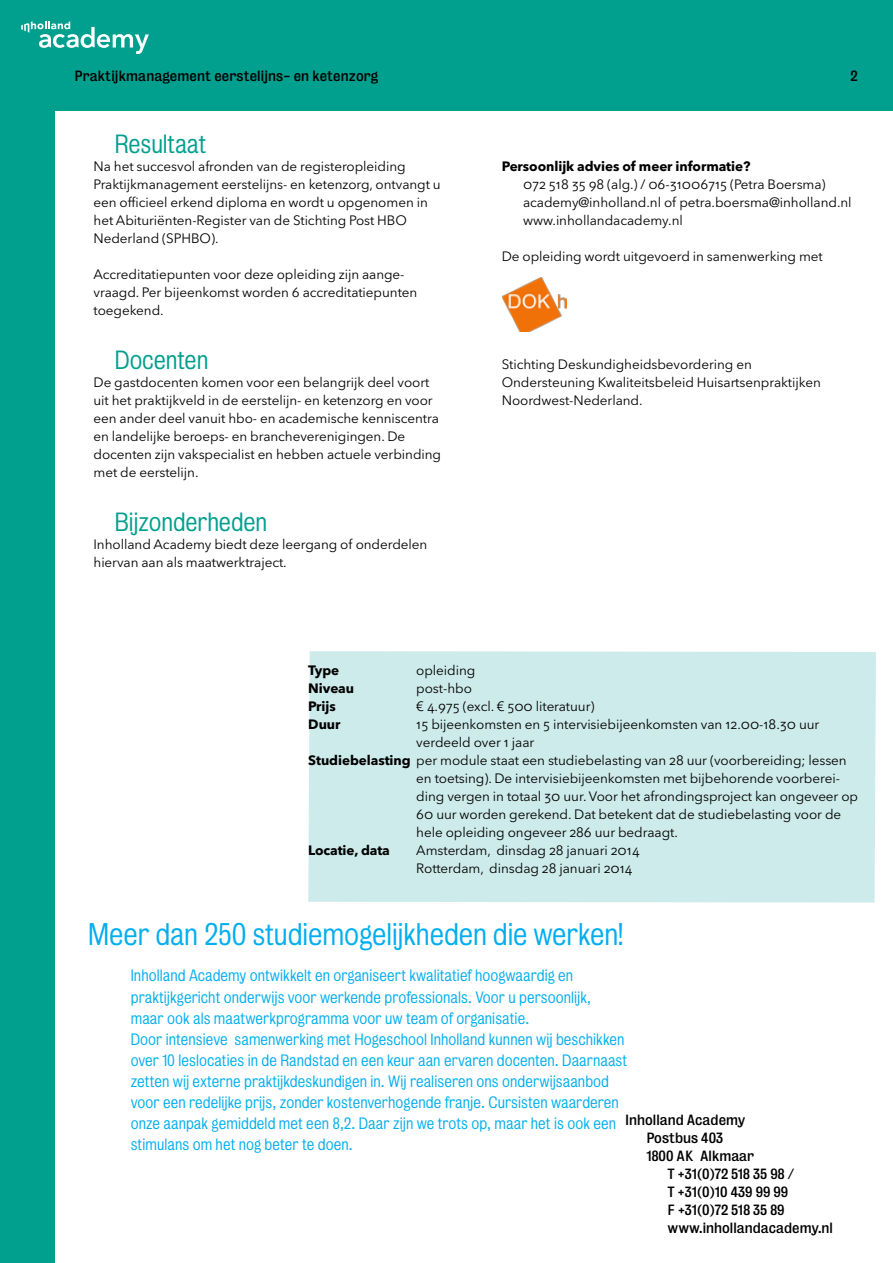
<style>
.page{position:relative;width:893px;height:1263px;background:#009f8e}
.page>*{position:absolute;margin:0;border:0;box-sizing:border-box;transform-origin:0 0}
.t1{font:300 28.5px "Bureau Grot";letter-spacing:-.005em;color:#00aeef}
.t2{font:300 24px "Bureau Grot";letter-spacing:-.005em;color:#009f8e}
.t3{font:300 15px/21px "Bureau Grot";letter-spacing:.005em;color:#00aeef}
.t4{font:13.5px/18px "Avenir Next LT Pro";letter-spacing:-.005em;color:#000}
.t5{font:13.5px "Bureau Grot";color:#000}
.t6{font:700 13.5px "Avenir Next LT Pro";letter-spacing:-.005em;color:#000}
.s1{font-weight:700}
</style>
<div class="page">
<svg style="left:21px;top:21px;width:128px;height:33px"></svg>
<div style="left:56px;top:112px;width:837px;height:1151px;background:#fff"></div>
<div style="left:308px;top:651px;width:568px;height:251px;background:#ceebeb"></div>
<img style="left:502px;top:277px;width:64px;height:54px">
<p class="t5" style="left:74px;top:68px;width:305px">Praktijkmanagement eerstelijns- en ketenzorg</p>
<h2 class="t2" style="left:115px;top:129px;width:93px">Resultaat</h2>
<p class="t4" style="left:94px;top:157px;width:349px">Na het succesvol afronden van de registeropleiding Praktijkmanagement eerstelijns- en ketenzorg, ontvangt u een officieel erkend diploma en wordt u opgenomen in het Abituriënten-Register van de Stichting Post HBO Nederland (SPHBO).</p>
<p class="t4" style="left:94px;top:265px;width:325px">Accreditatiepunten voor deze opleiding zijn aange&shy;vraagd. Per bijeenkomst worden 6 accreditatiepunten toegekend.</p>
<h2 class="t2" style="left:115px;top:345px;width:95px">Docenten</h2>
<p class="t4" style="left:94px;top:373px;width:349px">De gastdocenten komen voor een belangrijk deel voort uit het praktijkveld in de eerstelijn- en ketenzorg en voor een ander deel vanuit hbo- en academische kenniscentra en landelijke beroeps- en brancheverenigingen. De docenten zijn vakspecialist en hebben actuele verbinding met de eerstelijn.</p>
<h2 class="t2" style="left:115px;top:507px;width:154px">Bijzonderheden</h2>
<p class="t4" style="left:94px;top:535px;width:335px">Inholland Academy biedt deze leergang of onderdelen hiervan aan als maatwerktraject.</p>
<p class="t5" style="left:850px;top:68px;width:9px">2</p>
<p class="t6" style="left:502px;top:158px;width:250px">Persoonlijk advies of meer informatie?</p>
<p class="t4" style="left:523px;top:175px;width:330px">072 518 35 98 (alg.) / 06-31006715 (Petra Boersma) academy@inholland.nl of petra.boersma@inholland.nl www.inhollandacademy.nl</p>
<p class="t4" style="left:502px;top:247px;width:323px">De opleiding wordt uitgevoerd in samenwerking met</p>
<p class="t4" style="left:502px;top:355px;width:321px">Stichting Deskundigheidsbevordering en<br>Ondersteuning Kwaliteitsbeleid Huisartsenpraktijken<br>Noordwest-Nederland.</p>
<p class="t6" style="left:308px;top:661px;width:32px">Type</p>
<p class="t4" style="left:416px;top:661px;width:61px">opleiding</p>
<p class="t6" style="left:308px;top:679px;width:47px">Niveau</p>
<p class="t4" style="left:416px;top:679px;width:57px">post-hbo</p>
<p class="t6" style="left:308px;top:697px;width:29px">Prijs</p>
<p class="t4" style="left:416px;top:697px;width:180px">€ 4.975 (excl. € 500 literatuur)</p>
<p class="t6" style="left:308px;top:715px;width:34px">Duur</p>
<p class="t4" style="left:416px;top:715px;width:405px">15 bijeenkomsten en 5 intervisiebijeenkomsten van 12.00-18.30 uur</p>
<p class="t4" style="left:416px;top:733px;width:120px">verdeeld over 1 jaar</p>
<p class="t4" style="left:308px;top:751px;width:540px"><span class="s1">Studiebelasting</span> per module staat een studiebelasting van 28 uur (voorbereiding; lessen</p>
<p class="t4" style="left:416px;top:769px;width:425px">en toetsing). De intervisiebijeenkomsten met bijbehorende voorberei-</p>
<p class="t4" style="left:416px;top:787px;width:443px">ding vergen in totaal 30 uur. Voor het afrondingsproject kan ongeveer op</p>
<p class="t4" style="left:416px;top:805px;width:426px">60 uur worden gerekend. Dat betekent dat de studiebelasting voor de</p>
<p class="t4" style="left:416px;top:823px;width:263px">hele opleiding ongeveer 286 uur bedraagt.</p>
<p class="t6" style="left:308px;top:841px;width:83px">Locatie, data</p>
<p class="t4" style="left:416px;top:841px;width:225px">Amsterdam, dinsdag 28 januari 2014<br>Rotterdam, dinsdag 28 januari 2014</p>
<h1 class="t1" style="left:88px;top:917px;width:537px">Meer dan 250 studiemogelijkheden die werken!</h1>
<p class="t3" style="left:131px;top:964px;width:462px;line-height:22.5px">Inholland Academy ontwikkelt en organiseert kwalitatief hoogwaardig en praktijkgericht onderwijs voor werkende professionals. Voor u persoonlijk,</p>
<p class="t3" style="left:131px;top:1008px;width:498px">maar ook als maatwerkprogramma voor uw team of organisatie.<br>Door intensieve samenwerking met Hogeschool Inholland kunnen wij beschikken over 10 leslocaties in de Randstad en een keur aan ervaren docenten. Daarnaast zetten wij externe praktijkdeskundigen in. Wij realiseren ons onderwijsaanbod voor een redelijke prijs, zonder kostenverhogende franje. Cursisten waarderen onze aanpak gemiddeld met een 8,2. Daar zijn we trots op, maar het is ook een stimulans om het nog beter te doen.</p>
<p class="t5" style="left:625px;top:1112px;width:122px">Inholland Academy</p>
<p class="t5" style="left:646px;top:1130px;width:78px">Postbus 403</p>
<p class="t5" style="left:646px;top:1148px;width:109px">1800 AK Alkmaar</p>
<p class="t5" style="left:668px;top:1166px;width:128px">T +31(0)72 518 35 98 /</p>
<p class="t5" style="left:668px;top:1184px;width:122px">T +31(0)10 439 99 99</p>
<p class="t5" style="left:668px;top:1201px;width:119px">F +31(0)72 518 35 89</p>
<p class="t5" style="left:668px;top:1219px;width:167px">www.inhollandacademy.nl</p>
</div>
